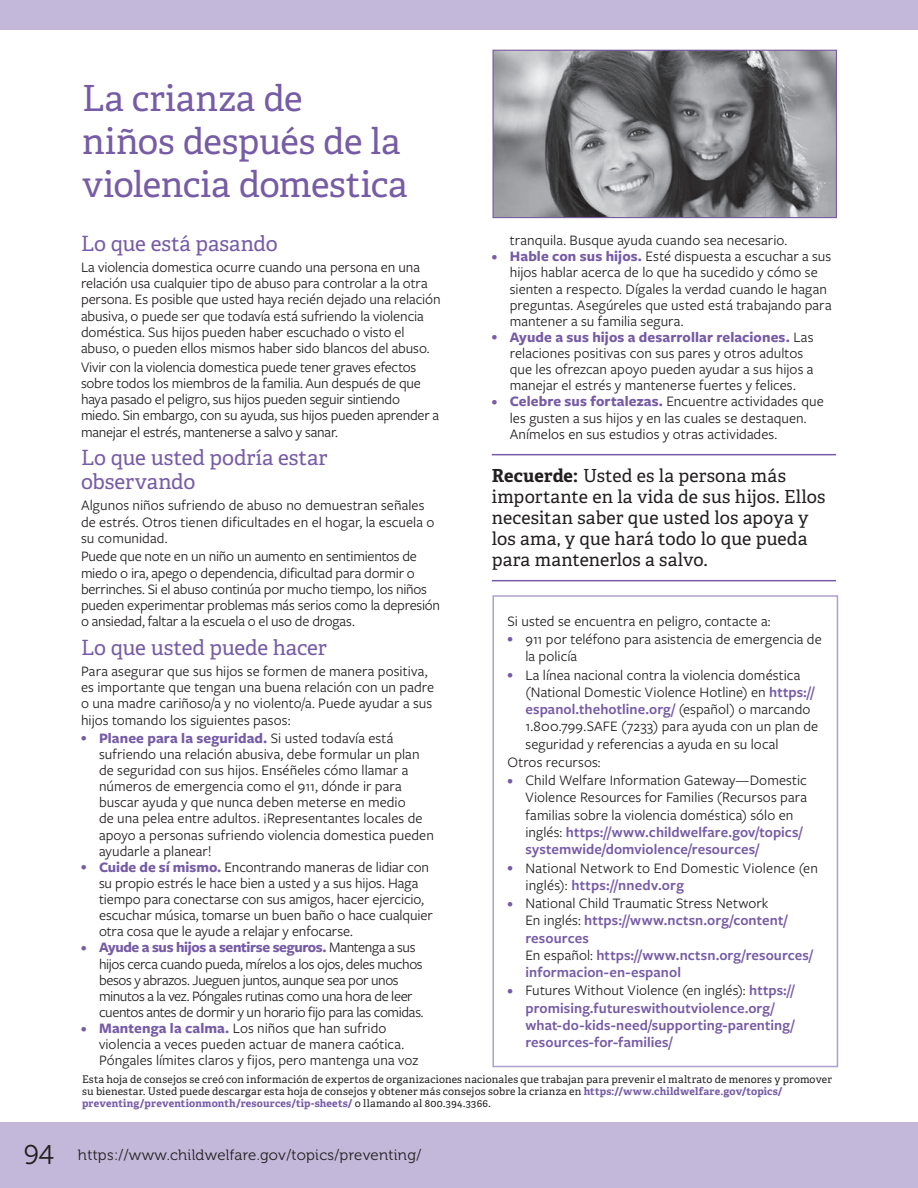
<style>
.page{position:relative;width:918px;height:1188px;background:#fff}
.page>*{position:absolute;margin:0;border:0;box-sizing:border-box;transform-origin:0 0}
.t1{font:36px/43.2px "Adelle PE";letter-spacing:-.005em;color:#765ba6}
.t2{font:21px/24px "Adelle PE";letter-spacing:-.005em;color:#765ba6}
.t3{font:18px/21px "Adelle PE";letter-spacing:.005em;color:#231f20}
.t4{font:15px/16.2px "Freight Sans Pro";color:#231f20}
.t5{font:600 15px/17.2px "Freight Sans Pro";letter-spacing:.005em;color:#765ba6}
.t6{font:15px/16.2px "Freight Sans Pro";letter-spacing:-.025em;color:#231f20}
.t7{font:15px "Museo 300";letter-spacing:.02em;color:#231f20}
.t8{font:10.5px/12px "Adelle PE";letter-spacing:.015em;color:#231f20}
.s1{font-size:12px;color:#765ba6}
.s2{font-weight:700;color:#765ba6}
.s3{font-weight:700}
.s4{font-weight:600;color:#765ba6}
.s5{font-weight:400;font-size:12px}
.s6{font-weight:400;color:#231f20}
.s7{font-size:27px}
</style>
<div class="page">
<div style="left:0;top:1123px;width:918px;height:65px;background:#c3b8d9"></div>
<div style="left:0;top:0;width:918px;height:29px;background:#c3b8d9"></div>
<hr style="left:492px;top:454px;width:344px;height:1px;background:#765ba6">
<hr style="left:492px;top:580px;width:344px;height:1px;background:#765ba6">
<div style="left:492px;top:595px;width:346px;height:472px;border:2px solid #ae9fcc"></div>
<img style="left:494px;top:52px;width:341px;height:164px">
<div style="left:492px;top:50px;width:345px;height:168px;border:1px solid #765ba6"></div>
<h1 class="t1" style="left:82px;top:75px;width:327px">La crianza de<br>niños después de la violencia domestica</h1>
<h2 class="t2" style="left:81px;top:230px;width:198px">Lo que está pasando</h2>
<p class="t4" style="left:81px;top:259px;width:361px">La violencia domestica ocurre cuando una persona en una relación usa cualquier tipo de abuso para controlar a la otra persona. Es posible que usted haya recién dejado una relación abusiva, o puede ser que todavía está sufriendo la violencia doméstica. Sus hijos pueden haber escuchado o visto el abuso, o pueden ellos mismos haber sido blancos del abuso.</p>
<p class="t4" style="left:81px;top:358px;width:360px">Vivir con la violencia domestica puede tener graves efectos sobre todos los miembros de la familia. Aun después de que haya pasado el peligro, sus hijos pueden seguir sintiendo miedo. Sin embargo, con su ayuda, sus hijos pueden aprender a manejar el estrés, mantenerse a salvo y sanar.</p>
<h2 class="t2" style="left:81px;top:445px;width:248px">Lo que usted podría estar observando</h2>
<p class="t4" style="left:81px;top:497px;width:355px">Algunos niños sufriendo de abuso no demuestran señales de estrés. Otros tienen dificultades en el hogar, la escuela o su comunidad.</p>
<p class="t4" style="left:81px;top:548px;width:361px">Puede que note en un niño un aumento en sentimientos de miedo o ira, apego o dependencia, dificultad para dormir o berrinches. Si el abuso continúa por mucho tiempo, los niños pueden experimentar problemas más serios como la depresión o ansiedad, faltar a la escuela o el uso de drogas.</p>
<h2 class="t2" style="left:81px;top:634px;width:247px">Lo que usted puede hacer</h2>
<p class="t4" style="left:81px;top:663px;width:355px">Para asegurar que sus hijos se formen de manera positiva, es importante que tengan una buena relación con un padre o una madre cariñoso/a y no violento/a. Puede ayudar a sus hijos tomando los siguientes pasos:</p>
<p class="t4" style="left:99px;top:729px;width:336px;text-indent:-18px"><span class="s1">•</span> <span class="s2">Planee para la seguridad.</span> Si usted todavía está sufriendo una relación abusiva, debe formular un plan de seguridad con sus hijos. Enséñeles cómo llamar a números de emergencia como el 911, dónde ir para buscar ayuda y que nunca deben meterse en medio<br>de una pelea entre adultos. ¡Representantes locales de apoyo a personas sufriendo violencia domestica pueden ayudarle a planear!</p>
<p class="t4" style="left:99px;top:858px;width:335px;text-indent:-18px"><span class="s1">•</span> <span class="s2">Cuide de sí mismo.</span> Encontrando maneras de lidiar con su propio estrés le hace bien a usted y a sus hijos. Haga tiempo para conectarse con sus amigos, hacer ejercicio, escuchar música, tomarse un buen baño o hace cualquier otra cosa que le ayude a relajar y enfocarse.</p>
<p class="t6" style="left:99px;top:939px;width:326px;text-indent:-18px"><span class="s1">•</span> <span class="s2">Ayude a sus hijos a sentirse seguros.</span> Mantenga a sus hijos cerca cuando pueda, mírelos a los ojos, deles muchos besos y abrazos. Jueguen juntos, aunque sea por unos minutos a la vez. Póngales rutinas como una hora de leer cuentos antes de dormir y un horario fijo para las comidas.</p>
<p class="t4" style="left:99px;top:1019px;width:321px;text-indent:-18px"><span class="s1">•</span> <span class="s2">Mantenga la calma.</span> Los niños que han sufrido violencia a veces pueden actuar de manera caótica.<br>Póngales límites claros y fijos, pero mantenga una voz</p>
<p class="t4" style="left:510px;top:232px;width:279px">tranquila. Busque ayuda cuando sea necesario.</p>
<p class="t4" style="left:510px;top:248px;width:323px;text-indent:-18px"><span class="s1">•</span> <span class="s2">Hable con sus hijos.</span> Esté dispuesta a escuchar a sus hijos hablar acerca de lo que ha sucedido y cómo se sienten a respecto. Dígales la verdad cuando le hagan preguntas. Asegúreles que usted está trabajando para mantener a su familia segura.</p>
<p class="t4" style="left:510px;top:328px;width:305px;text-indent:-18px"><span class="s1">•</span> <span class="s2">Ayude a sus hijos a desarrollar relaciones.</span> Las relaciones positivas con sus pares y otros adultos que les ofrezcan apoyo pueden ayudar a sus hijos a manejar el estrés y mantenerse fuertes y felices.</p>
<p class="t4" style="left:510px;top:393px;width:316px;text-indent:-18px"><span class="s1">•</span> <span class="s2">Celebre sus fortalezas.</span> Encuentre actividades que les gusten a sus hijos y en las cuales se destaquen.<br>Anímelos en sus estudios y otras actividades.</p>
<p class="t3" style="left:492px;top:465px;width:335px"><span class="s3">Recuerde:</span> Usted es la persona más importante en la vida de sus hijos. Ellos necesitan saber que usted los apoya y los ama, y que hará todo lo que pueda para mantenerlos a salvo.</p>
<p class="t4" style="left:507px;top:612px;width:265px">Si usted se encuentra en peligro, contacte a:</p>
<p class="t4" style="left:525px;top:630px;width:298px;line-height:17.2px;text-indent:-18px"><span class="s1">•</span> 911 por teléfono para asistencia de emergencia de la policía</p>
<p class="t4" style="left:525px;top:665px;width:294px;line-height:17.2px;text-indent:-18px"><span class="s1">•</span> La línea nacional contra la violencia doméstica (National Domestic Violence Hotline) en <span class="s4">https:// espanol.thehotline.org/</span> (español) o marcando 1.800.799.SAFE (7233) para ayuda con un plan de seguridad y referencias a ayuda en su local</p>
<p class="t4" style="left:507px;top:753px;width:95px">Otros recursos:</p>
<p class="t4" style="left:525px;top:771px;width:283px;line-height:17.2px;text-indent:-18px"><span class="s1">•</span> Child Welfare Information Gateway—Domestic Violence Resources for Families (Recursos para familias sobre la violencia doméstica) sólo en inglés: <span class="s4">https://www.childwelfare.gov/topics/ systemwide/domviolence/resources/</span></p>
<p class="t4" style="left:525px;top:858px;width:294px;line-height:17.2px;text-indent:-18px"><span class="s1">•</span> National Network to End Domestic Violence (en inglés): <span class="s4">https://nnedv.org</span></p>
<p class="t5" style="left:525px;top:894px;width:289px;text-indent:-18px"><span class="s5">•</span> <span class="s6">National Child Traumatic Stress Network<br>En inglés:</span> https://www.nctsn.org/content/ resources<br><span class="s6">En español:</span> https://www.nctsn.org/resources/ informacion-en-espanol</p>
<p class="t5" style="left:525px;top:981px;width:271px;text-indent:-18px"><span class="s5">•</span> <span class="s6">Futures Without Violence (en inglés):</span> https:// promising.futureswithoutviolence.org/ what-do-kids-need/supporting-parenting/ resources-for-families/</p>
<p class="t8" style="left:82px;top:1073px;width:751px">Esta hoja de consejos se creó con información de expertos de organizaciones nacionales que trabajan para prevenir el maltrato de menores y promover su bienestar. Usted puede descargar esta hoja de consejos y obtener más consejos sobre la crianza en <span class="s2">https://www.childwelfare.gov/topics/ preventing/preventionmonth/resources/tip-sheets/</span> o llamando al 800.394.3366.</p>
<p class="t7" style="left:24px;top:1146px;width:399px"><span class="s7">94</span> https://www.childwelfare.gov/topics/preventing/</p>
</div>
